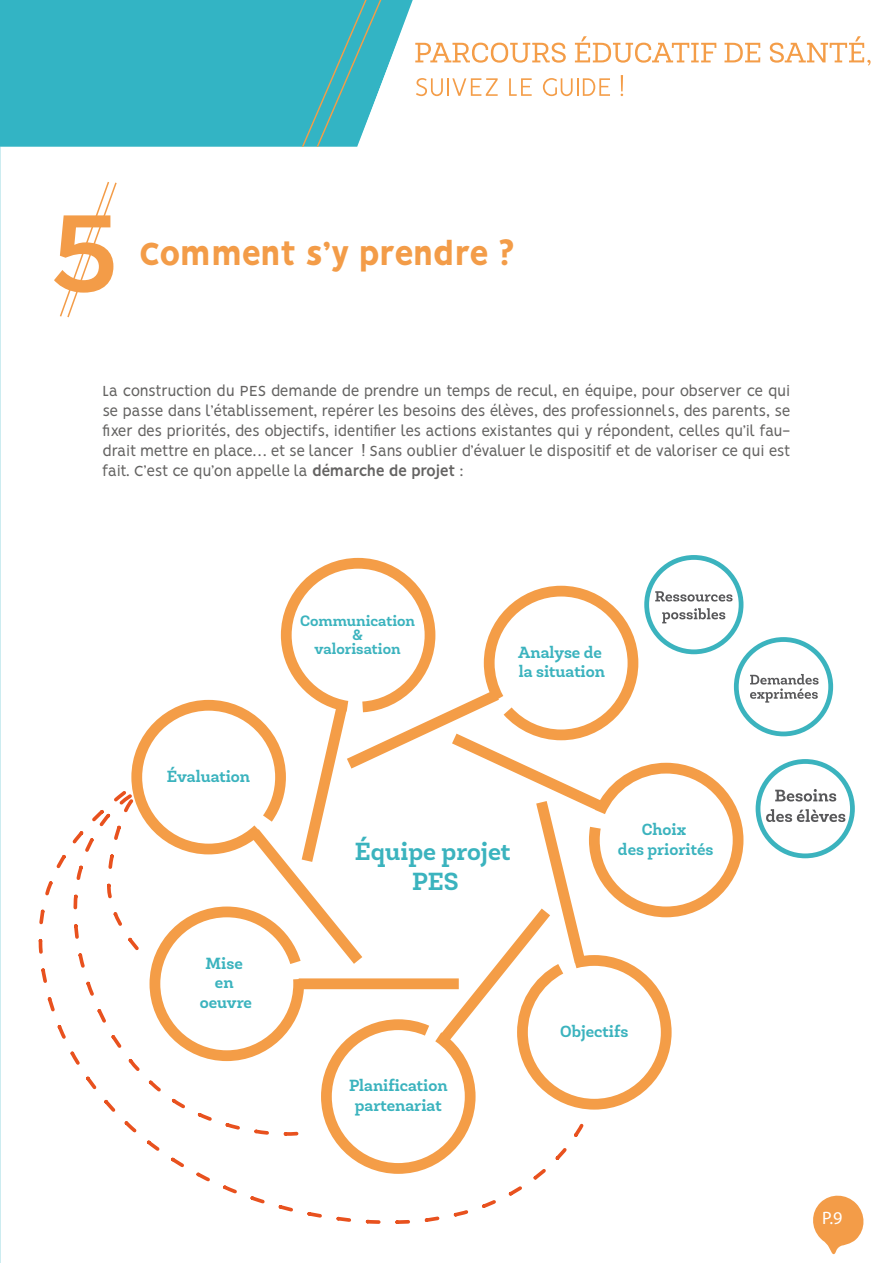
<style>
.page{position:relative;width:893px;height:1263px;background:#fff}
.page>*{position:absolute;margin:0;border:0;box-sizing:border-box;transform-origin:0 0}
.t1{font:800 36px "Vision";letter-spacing:-.03em;color:#f39c48}
.t2{font:700 25.05px/30.2px "Newslab";color:#3bb3be;text-align:center}
.t3{font:18px "Myriad Pro";color:#fff}
.t4{font:16.5px/19.8px "Vision";letter-spacing:-.02em;color:#646362;text-align:justify}
.t5{font:700 16.35px/19.6px "Newslab";color:#3bb3be;text-align:center}
.t6{font:700 15.3px/14.2px "Newslab";color:#3bb3be;text-align:center}
.s1{font-weight:700}
</style>
<div class="page">
<img style="left:0;top:575px;width:1px;height:688px">
<svg style="left:755px;top:759px;width:100px;height:100px"></svg>
<svg style="left:644px;top:555px;width:189px;height:181px"></svg>
<svg style="left:281px;top:558px;width:137px;height:142px"></svg>
<svg style="left:505px;top:734px;width:238px;height:183px"></svg>
<svg style="left:592px;top:801px;width:80px;height:308px"></svg>
<svg style="left:131px;top:700px;width:222px;height:88px"></svg>
<svg style="left:347px;top:586px;width:291px;height:182px"></svg>
<div style="left:299px;top:577px;width:117px;height:117px;background:#fff;border-radius:50%"></div>
<div style="left:503px;top:605px;width:117px;height:116px;background:#fff;border-radius:50%"></div>
<div style="left:607px;top:782px;width:117px;height:117px;background:#fff;border-radius:50%"></div>
<div style="left:536px;top:974px;width:117px;height:116px;background:#fff;border-radius:50%"></div>
<div style="left:150px;top:718px;width:117px;height:117px;background:#fff;border-radius:50%"></div>
<svg style="left:38px;top:788px;width:554px;height:436px"></svg>
<svg style="left:108px;top:796px;width:37px;height:161px"></svg>
<div style="left:0;top:0;width:302px;height:147px;background:#33b4c4"></div>
<svg style="left:302px;top:0;width:56px;height:147px;background:#3bb3be"></svg>
<svg style="left:358px;top:0;width:513px;height:145px"></svg>
<svg style="left:415px;top:43px;width:151px;height:20px"></svg>
<svg style="left:575px;top:36px;width:141px;height:27px"></svg>
<svg style="left:724px;top:43px;width:36px;height:19px"></svg>
<svg style="left:770px;top:36px;width:100px;height:30px"></svg>
<svg style="left:416px;top:78px;width:82px;height:18px"></svg>
<svg style="left:509px;top:78px;width:23px;height:18px"></svg>
<svg style="left:543px;top:78px;width:67px;height:18px"></svg>
<svg style="left:621px;top:75px;width:2px;height:21px"></svg>
<svg style="left:813px;top:1195px;width:51px;height:60px"></svg>
<svg style="left:54px;top:182px;width:63px;height:136px"></svg>
<h1 class="t1" style="left:139px;top:232px;width:378px">Comment s’y prendre ?</h1>
<p class="t4" style="left:102px;top:383px;width:689px">La construction du PES demande de prendre un temps de recul, en équipe, pour observer ce qui se passe dans l’établissement, repérer les besoins des élèves, des professionnels, des parents, se fixer des priorités, des objectifs, identifier les actions existantes qui y répondent, celles qu’il fau&shy;drait mettre en place… et se lancer ! Sans oublier d’évaluer le dispositif et de valoriser ce qui est fait. C’est ce qu’on appelle la <span class="s1">démarche de projet</span> :</p>
<p class="t5" style="left:167px;top:767px;width:85px">Évaluation</p>
<p class="t5" style="left:200px;top:953px;width:54px">Mise en oeuvre</p>
<p class="t6" style="left:300px;top:613px;width:117px">Communication &amp;<br>valorisation</p>
<p class="t5" style="left:518px;top:642px;width:88px;text-align:left">Analyse de la situation</p>
<h2 class="t2" style="left:355px;top:836px;width:157px">Équipe projet<br>PES</h2>
<p class="t5" style="left:618px;top:820px;width:97px">Choix<br>des priorités</p>
<p class="t5" style="left:349px;top:1076px;width:100px">Planification partenariat</p>
<p class="t5" style="left:560px;top:1021px;width:70px">Objectifs</p>
<p class="t3" style="left:822px;top:1207px;width:22px">P.9</p>
</div>
